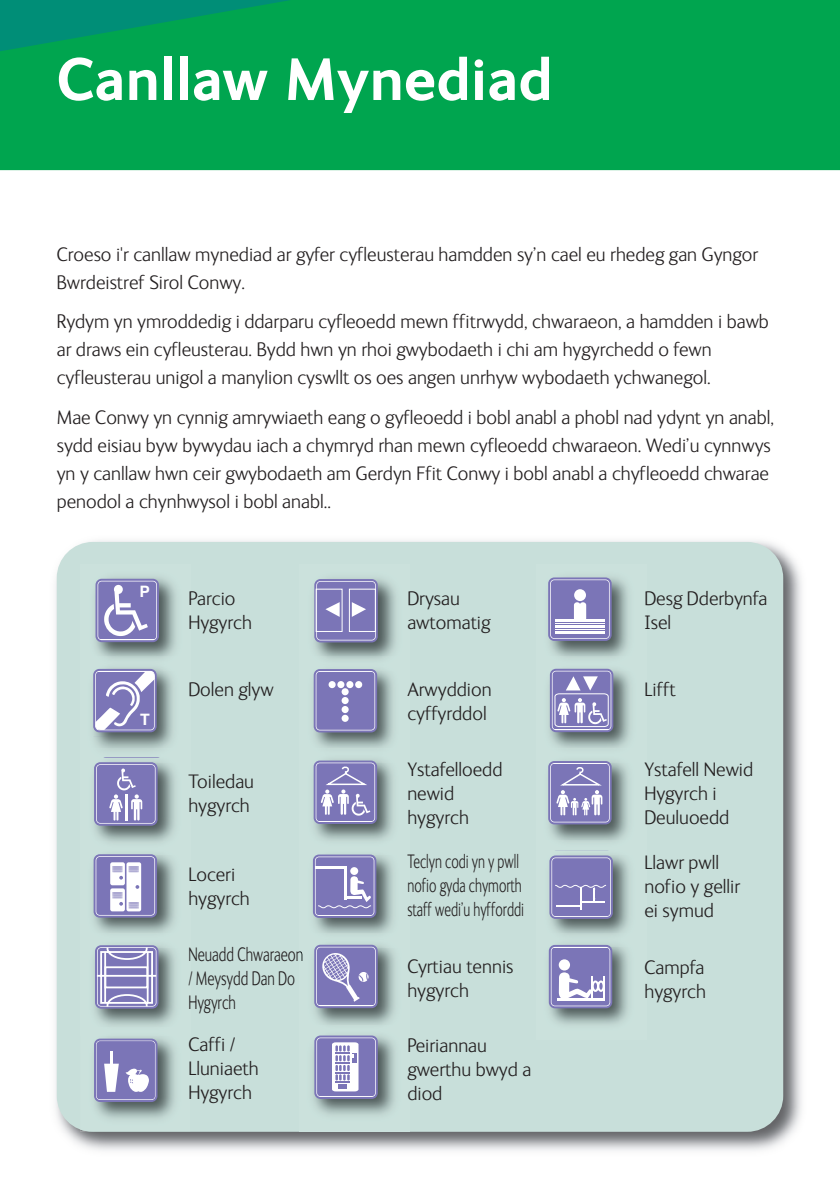
<style>
.page{position:relative;width:840px;height:1191px;background:#fff}
.page>*{position:absolute;margin:0;border:0;box-sizing:border-box;transform-origin:0 0}
.t1{font:700 60px "FS Ingrid";color:#fff}
.t2{font:300 20px/24px "FS Ingrid";color:#231f20}
.t3{font:300 20px/24px "FS Ingrid";color:#231f20;scale:.7 1}
.t4{font:300 20px/24px "FS Ingrid";color:#231f20;scale:.75 1}
.t5{font:700 15.8px "Helvetica";color:#fff}
</style>
<div class="page">
<div style="left:0;top:0;width:839px;height:170px;background:#00a54f"></div>
<img style="left:55px;top:540px;width:747px;height:611px">
<div style="left:57px;top:542px;width:725px;height:589px;background:#c8dfda;border-radius:36px"></div>
<img style="left:86px;top:577px;width:90px;height:554px">
<div style="left:95px;top:579px;width:64px;height:63px;border:2px solid #7b75b7;border-radius:5px"></div>
<svg style="left:98px;top:581px;width:58px;height:58px;background:#948fc4"></svg>
<svg style="left:89px;top:737px;width:62px;height:1px"></svg>
<div style="left:93px;top:669px;width:64px;height:63px;border:2px solid #7b75b7;border-radius:5px"></div>
<svg style="left:95px;top:671px;width:60px;height:59px;background:#a09ccb"></svg>
<svg style="left:94px;top:762px;width:63px;height:63px"></svg>
<div style="left:95px;top:763px;width:61px;height:61px;border:1px solid #7b75b7;border-radius:5px"></div>
<svg style="left:97px;top:765px;width:58px;height:58px;background:#8f8ac2"></svg>
<svg style="left:100px;top:758px;width:63px;height:1px"></svg>
<div style="left:94px;top:854px;width:63px;height:63px;border:2px solid #7b75b7;border-radius:5px"></div>
<svg style="left:96px;top:857px;width:58px;height:58px;background:#aba7d1"></svg>
<svg style="left:95px;top:945px;width:63px;height:63px;background:#9a96c8"></svg>
<div style="left:104px;top:966px;width:44px;height:22px;border:2px solid #fff"></div>
<hr style="left:104px;top:951px;width:2px;height:52px;background:#fff">
<hr style="left:147px;top:952px;width:1px;height:50px;background:#fff">
<div style="left:94px;top:1038px;width:63px;height:64px;border:2px solid #7b75b7;border-radius:5px"></div>
<svg style="left:97px;top:1041px;width:58px;height:58px;background:#9691c5"></svg>
<hr style="left:110px;top:1051px;width:3px;height:14px;background:#fff">
<img style="left:302px;top:578px;width:94px;height:537px">
<div style="left:314px;top:579px;width:63px;height:63px;border:2px solid #7b75b7;border-radius:5px"></div>
<div style="left:315px;top:589px;width:27px;height:43px;border:1px solid #fff"></div>
<svg style="left:317px;top:582px;width:58px;height:58px;background:#8983be"></svg>
<div style="left:349px;top:589px;width:26px;height:43px;border:1px solid #fff"></div>
<div style="left:313px;top:669px;width:64px;height:63px;border:2px solid #7b75b7;border-radius:5px"></div>
<div style="left:316px;top:672px;width:58px;height:57px;background:#7b75b7"></div>
<div style="left:341px;top:715px;width:7px;height:7px;background:#fff;border-radius:50%"></div>
<div style="left:341px;top:706px;width:7px;height:7px;background:#fff;border-radius:50%"></div>
<div style="left:341px;top:697px;width:7px;height:7px;background:#fff;border-radius:50%"></div>
<div style="left:341px;top:688px;width:7px;height:7px;background:#fff;border-radius:50%"></div>
<div style="left:355px;top:681px;width:7px;height:7px;background:#fff;border-radius:50%"></div>
<div style="left:346px;top:681px;width:7px;height:7px;background:#fff;border-radius:50%"></div>
<div style="left:337px;top:681px;width:7px;height:7px;background:#fff;border-radius:50%"></div>
<div style="left:328px;top:681px;width:7px;height:7px;background:#fff;border-radius:50%"></div>
<svg style="left:315px;top:829px;width:63px;height:1px"></svg>
<div style="left:313px;top:760px;width:64px;height:64px;border:2px solid #7b75b7;border-radius:5px"></div>
<svg style="left:316px;top:763px;width:58px;height:58px;background:#928dc3"></svg>
<div style="left:313px;top:854px;width:63px;height:64px;border:2px solid #7b75b7;border-radius:5px"></div>
<svg style="left:315px;top:857px;width:58px;height:58px;background:#8c87c0"></svg>
<hr style="left:343px;top:866px;width:3px;height:33px;background:#fff">
<hr style="left:343px;top:896px;width:18px;height:3px;background:#fff">
<hr style="left:315px;top:866px;width:31px;height:2px;background:#fff">
<svg style="left:311px;top:850px;width:63px;height:1px"></svg>
<svg style="left:299px;top:951px;width:3px;height:10px"></svg>
<div style="left:314px;top:944px;width:63px;height:64px;border:2px solid #7b75b7;border-radius:5px"></div>
<svg style="left:317px;top:947px;width:58px;height:58px;background:#8e89c1"></svg>
<div style="left:314px;top:1035px;width:63px;height:64px;border:2px solid #7b75b7;border-radius:5px"></div>
<svg style="left:317px;top:1038px;width:58px;height:58px;background:#9d99c9"></svg>
<img style="left:550px;top:578px;width:80px;height:446px">
<div style="left:548px;top:577px;width:63px;height:64px;border:2px solid #7b75b7;border-radius:5px"></div>
<svg style="left:550px;top:580px;width:58px;height:58px;background:#8b86bf"></svg>
<div style="left:573px;top:589px;width:12px;height:12px;background:#fff;border-radius:50%"></div>
<div style="left:573px;top:602px;width:7px;height:19px;background:#fff;border-radius:3px"></div>
<div style="left:579px;top:602px;width:7px;height:19px;background:#fff;border-radius:3px"></div>
<hr style="left:554px;top:619px;width:50px;height:2px;background:#fff">
<hr style="left:554px;top:622px;width:50px;height:1px;background:#fff">
<hr style="left:554px;top:625px;width:50px;height:2px;background:#fff">
<hr style="left:554px;top:628px;width:50px;height:1px;background:#fff">
<hr style="left:554px;top:631px;width:50px;height:2px;background:#fff">
<div style="left:549px;top:669px;width:64px;height:63px;border:2px solid #7b75b7;border-radius:5px"></div>
<svg style="left:552px;top:671px;width:58px;height:58px;background:#9c98c9"></svg>
<div style="left:548px;top:761px;width:63px;height:63px;border:2px solid #7b75b7;border-radius:5px"></div>
<svg style="left:550px;top:763px;width:58px;height:58px;background:#9591c5"></svg>
<svg style="left:550px;top:850px;width:63px;height:1px"></svg>
<div style="left:549px;top:855px;width:63px;height:64px;border:2px solid #7b75b7;border-radius:5px"></div>
<svg style="left:552px;top:858px;width:58px;height:58px;background:#847fbc"></svg>
<div style="left:548px;top:945px;width:64px;height:63px;border:2px solid #7b75b7;border-radius:5px"></div>
<svg style="left:548px;top:942px;width:63px;height:63px;background:#9e9bc9"></svg>
<h1 class="t1" style="left:57px;top:58px;width:497px">Canllaw Mynediad</h1>
<p class="t2" style="left:57px;top:242px;width:702px;line-height:28px">Croeso i'r canllaw mynediad ar gyfer cyfleusterau hamdden sy’n cael eu rhedeg gan Gyngor<br>Bwrdeistref Sirol Conwy.</p>
<p class="t2" style="left:57px;top:309px;width:713px;line-height:28px">Rydym yn ymroddedig i ddarparu cyfleoedd mewn ffitrwydd, chwaraeon, a hamdden i bawb ar draws ein cyfleusterau. Bydd hwn yn rhoi gwybodaeth i chi am hygyrchedd o fewn cyfleusterau unigol a manylion cyswllt os oes angen unrhyw wybodaeth ychwanegol.</p>
<p class="t2" style="left:57px;top:405px;width:718px;line-height:28px">Mae Conwy yn cynnig amrywiaeth eang o gyfleoedd i bobl anabl a phobl nad ydynt yn anabl, sydd eisiau byw bywydau iach a chymryd rhan mewn cyfleoedd chwaraeon. Wedi’u cynnwys yn y canllaw hwn ceir gwybodaeth am Gerdyn Ffit Conwy i bobl anabl a chyfleoedd chwarae penodol a chynhwysol i bobl anabl..</p>
<p class="t5" style="left:139px;top:578px;width:12px">P</p>
<p class="t5" style="left:140px;top:707px;width:11px">T</p>
<p class="t2" style="left:188px;top:588px;width:65px">Parcio<br>Hygyrch</p>
<p class="t2" style="left:188px;top:678px;width:87px">Dolen glyw</p>
<p class="t2" style="left:188px;top:771px;width:67px">Toiledau hygyrch</p>
<p class="t2" style="left:188px;top:864px;width:63px">Loceri hygyrch</p>
<p class="t4" style="left:188px;top:944px;width:155px">Neuadd Chwaraeon / Meysydd Dan Do<br>Hygyrch</p>
<p class="t2" style="left:188px;top:1034px;width:72px">Caffi /<br>Lluniaeth<br>Hygyrch</p>
<p class="t2" style="left:407px;top:588px;width:85px">Drysau awtomatig</p>
<p class="t2" style="left:407px;top:678px;width:86px">Arwyddion cyffyrddol</p>
<p class="t2" style="left:407px;top:759px;width:97px">Ystafelloedd newid hygyrch</p>
<p class="t3" style="left:407px;top:851px;width:168px">Teclyn codi yn y pwll nofio gyda chymorth staff wedi’u hyfforddi</p>
<p class="t2" style="left:407px;top:956px;width:108px">Cyrtiau tennis hygyrch</p>
<p class="t2" style="left:407px;top:1035px;width:125px">Peiriannau gwerthu bwyd a diod</p>
<p class="t2" style="left:644px;top:588px;width:125px">Desg Dderbynfa<br>Isel</p>
<p class="t2" style="left:644px;top:678px;width:33px">Lifft</p>
<p class="t2" style="left:644px;top:759px;width:110px">Ystafell Newid<br>Hygyrch i<br>Deuluoedd</p>
<p class="t2" style="left:644px;top:852px;width:97px">Llawr pwll nofio y gellir ei symud</p>
<p class="t2" style="left:644px;top:957px;width:63px">Campfa hygyrch</p>
</div>
